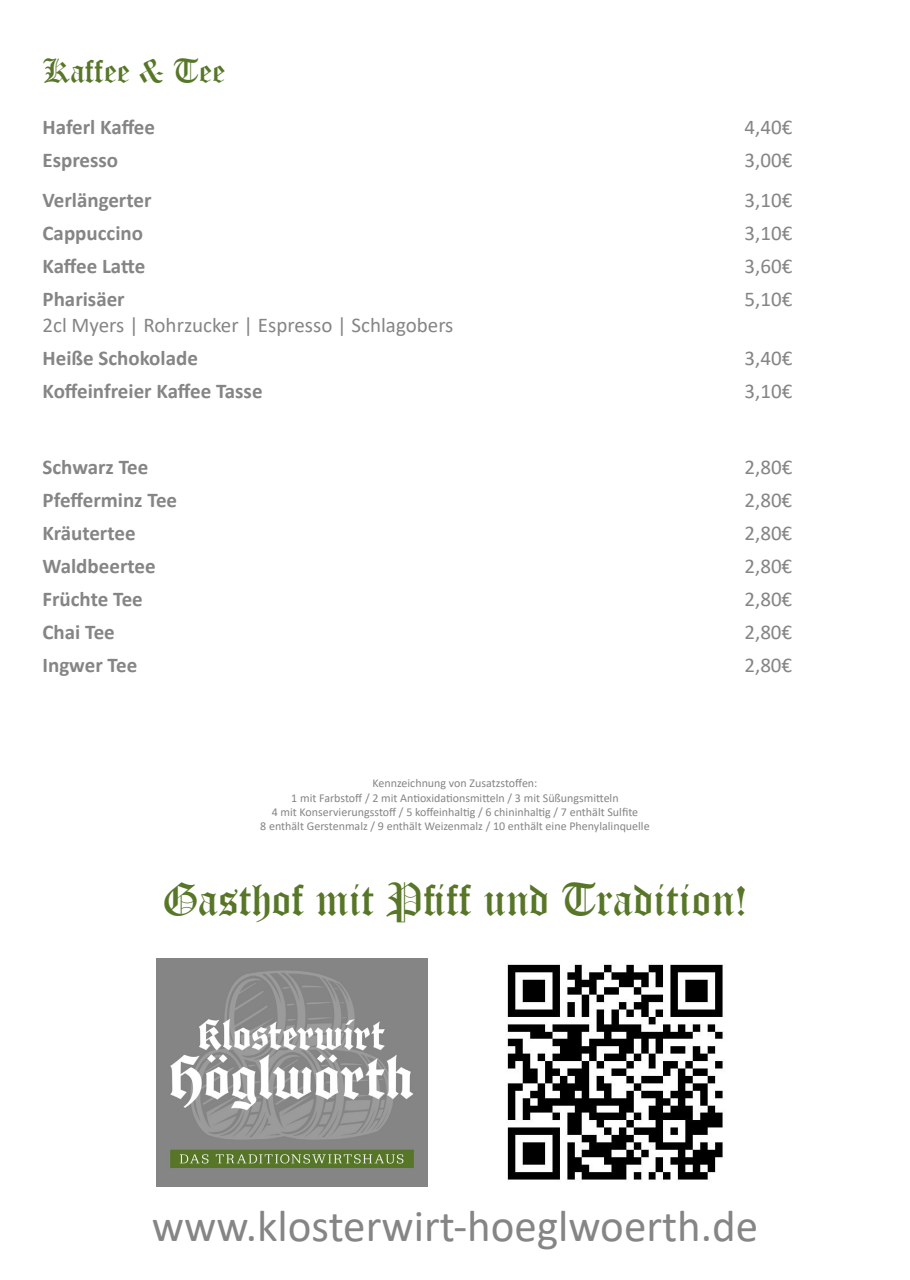
<style>
.page{position:relative;width:910px;height:1280px;background:#fff}
.page>*{position:absolute;margin:0;border:0;box-sizing:border-box;transform-origin:0 0}
.t1{font:45px "Calibri";color:#858585}
.t2{font:45px "Old English Text";color:#577628}
.t3{font:33px "Old English Text";color:#577628}
.t4{font:700 21px "Calibri";color:#858585}
.t5{font:21px "Calibri";color:#858585}
.t6{font:12px/14.4px "Calibri";color:#858585;text-align:center}
</style>
<div class="page">
<img style="left:156px;top:959px;width:272px;height:227px">
<img style="left:507px;top:964px;width:216px;height:216px">
<h2 class="t3" style="left:43px;top:50px;width:184px">Kaffee &amp; Tee</h2>
<h3 class="t4" style="left:43px;top:112px;width:114px">Haferl Kaffee</h3>
<h3 class="t5" style="left:744px;top:112px;width:49px">4,40€</h3>
<h3 class="t4" style="left:43px;top:145px;width:77px">Espresso</h3>
<h3 class="t5" style="left:744px;top:145px;width:49px">3,00€</h3>
<h3 class="t4" style="left:43px;top:185px;width:110px">Verlängerter</h3>
<h3 class="t5" style="left:744px;top:186px;width:49px">3,10€</h3>
<h3 class="t4" style="left:43px;top:218px;width:102px">Cappuccino</h3>
<h3 class="t5" style="left:744px;top:219px;width:49px">3,10€</h3>
<h3 class="t4" style="left:43px;top:251px;width:104px">Kaffee Latte</h3>
<h3 class="t5" style="left:744px;top:252px;width:49px">3,60€</h3>
<h3 class="t4" style="left:43px;top:284px;width:84px">Pharisäer</h3>
<h3 class="t5" style="left:744px;top:285px;width:49px">5,10€</h3>
<h3 class="t5" style="left:43px;top:310px;width:412px">2cl Myers | Rohrzucker | Espresso | Schlagobers</h3>
<h3 class="t4" style="left:43px;top:343px;width:157px">Heiße Schokolade</h3>
<h3 class="t5" style="left:744px;top:343px;width:49px">3,40€</h3>
<h3 class="t4" style="left:43px;top:376px;width:222px">Koffeinfreier Kaffee Tasse</h3>
<h3 class="t5" style="left:744px;top:376px;width:49px">3,10€</h3>
<h3 class="t4" style="left:43px;top:452px;width:107px">Schwarz Tee</h3>
<h3 class="t5" style="left:744px;top:453px;width:49px">2,80€</h3>
<h3 class="t4" style="left:42px;top:485px;width:136px">Pfefferminz Tee</h3>
<h3 class="t5" style="left:744px;top:486px;width:49px">2,80€</h3>
<h3 class="t4" style="left:42px;top:518px;width:95px">Kräutertee</h3>
<h3 class="t5" style="left:744px;top:519px;width:49px">2,80€</h3>
<h3 class="t4" style="left:42px;top:551px;width:115px">Waldbeertee</h3>
<h3 class="t5" style="left:744px;top:551px;width:49px">2,80€</h3>
<h3 class="t4" style="left:42px;top:584px;width:102px">Früchte Tee</h3>
<h3 class="t5" style="left:744px;top:584px;width:49px">2,80€</h3>
<h3 class="t4" style="left:42px;top:617px;width:74px">Chai Tee</h3>
<h3 class="t5" style="left:744px;top:617px;width:49px">2,80€</h3>
<h3 class="t4" style="left:42px;top:650px;width:96px">Ingwer Tee</h3>
<h3 class="t5" style="left:744px;top:650px;width:49px">2,80€</h3>
<p class="t6" style="left:260px;top:776px;width:391px">Kennzeichnung von Zusatzstoffen:<br>1 mit Farbstoff / 2 mit Antioxidationsmitteln / 3 mit Süßungsmitteln<br>4 mit Konservierungsstoff / 5 koffeinhaltig / 6 chininhaltig / 7 enthält Sulfite<br>8 enthält Gerstenmalz / 9 enthält Weizenmalz / 10 enthält eine Phenylalinquelle</p>
<h1 class="t2" style="left:163px;top:871px;width:586px">Gasthof mit Pfiff und Tradition!</h1>
<h1 class="t1" style="left:152px;top:1195px;width:608px">www.klosterwirt-hoeglwoerth.de</h1>
</div>
